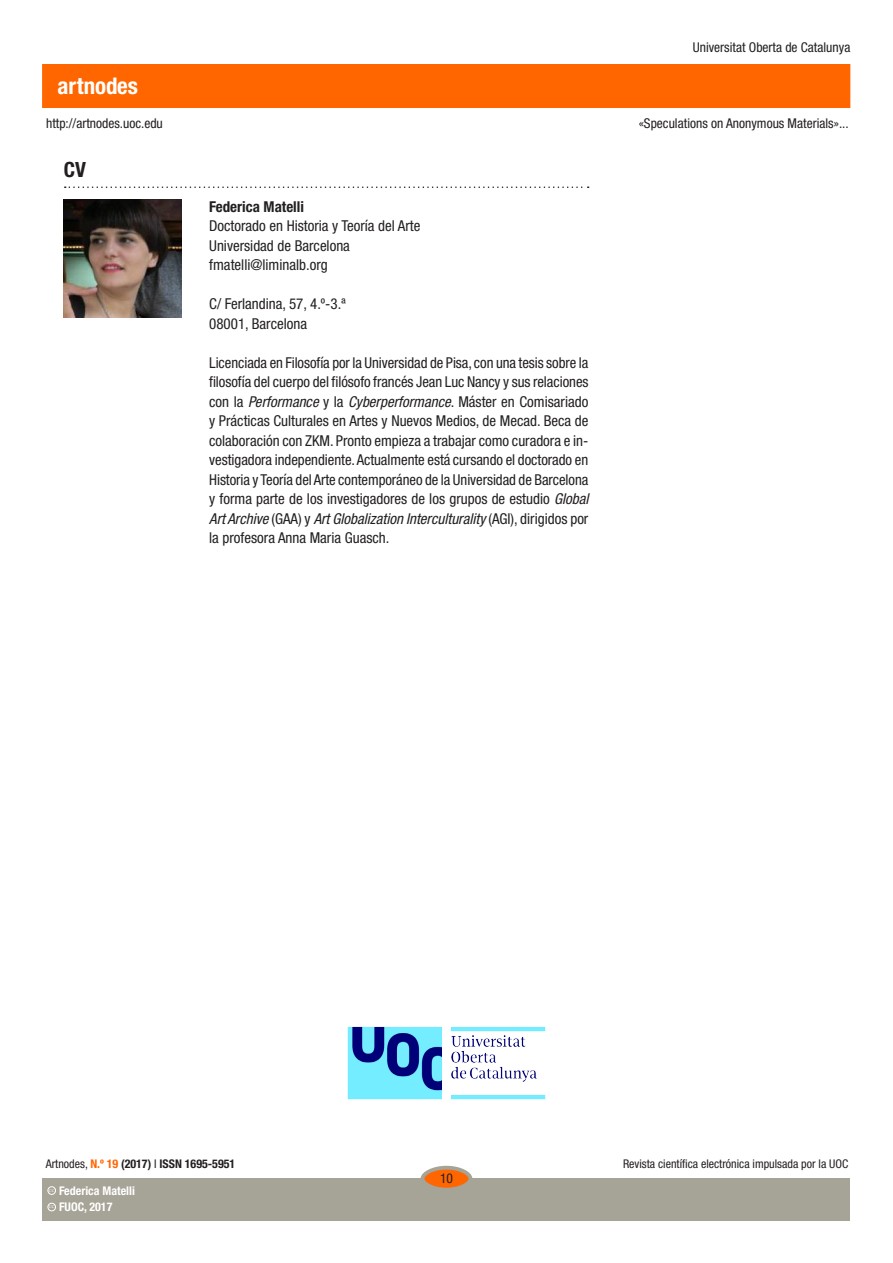
<style>
.page{position:relative;width:893px;height:1263px;background:#fff}
.page>*{position:absolute;margin:0;border:0;box-sizing:border-box;transform-origin:0 0}
.t1{font:700 condensed 22.95px "Helvetica Neue LT Std";color:#fff}
.t2{font:700 condensed 21px "Helvetica Neue LT Std";color:#231f20}
.text_general_primerp{font:condensed 15px/19.5px "Helvetica Neue LT Std";color:#231f20;text-align:justify}
.text_general_primerp-2{font:700 condensed 15px "Helvetica Neue LT Std";color:#231f20}
.t3{font:condensed 13.5px "Helvetica Neue LT Std";color:#231f20}
.t4{font:condensed 12px "Helvetica Neue LT Std";color:#231f20}
.t5{font:700 condensed 12px "Helvetica Neue LT Std";color:#231f20}
.t6{font:700 condensed 12px "Helvetica Neue LT Std";color:#fff}
.t7{font:600 3.9px "Adobe Caslon Pro";color:#fff}
.s1{font-style:italic}
.s2{font-weight:400}
.s3{color:#f60}
</style>
<div class="page">
<div style="left:43px;top:65px;width:807px;height:42px;background:#f60"></div>
<img style="left:347px;top:1026px;width:199px;height:74px">
<div style="left:43px;top:1178px;width:807px;height:42px;background:#a6a397"></div>
<div style="left:422px;top:1168px;width:48px;height:21px;background:#f60;border-radius:50%"></div>
<div style="left:421px;top:1166px;width:51px;height:25px;border:4px solid #a6a397;border-radius:50%"></div>
<div style="left:48px;top:1203px;width:8px;height:8px;border:1px solid #fff;border-radius:50%"></div>
<div style="left:48px;top:1186px;width:8px;height:8px;border:1px solid #fff;border-radius:50%"></div>
<img style="left:64px;top:199px;width:118px;height:118px">
<svg style="left:65px;top:186px;width:524px;height:2px"></svg>
<h1 class="t1" style="left:58px;top:72px;width:82px">artnodes</h1>
<p class="t3" style="left:46px;top:115px;width:118px">http://artnodes.uoc.edu</p>
<p class="t2" style="left:64px;top:156px;width:24px">CV</p>
<p class="text_general_primerp-2" style="left:209px;top:197px;width:96px">Federica Matelli</p>
<p class="text_general_primerp" style="left:209px;top:216px;width:213px">Doctorado en Historia y Teoría del Arte</p>
<p class="text_general_primerp" style="left:209px;top:236px;width:142px">Universidad de Barcelona</p>
<p class="text_general_primerp" style="left:209px;top:255px;width:120px">fmatelli@liminalb.org</p>
<p class="text_general_primerp" style="left:209px;top:294px;width:138px">C/ Ferlandina, 57, 4.º-3.ª</p>
<p class="text_general_primerp" style="left:209px;top:314px;width:99px">08001, Barcelona</p>
<p class="text_general_primerp" style="left:209px;top:353px;width:381px">Licenciada en Filosofía por la Universidad de Pisa, con una tesis sobre la filosofía del cuerpo del filósofo francés Jean Luc Nancy y sus relaciones con la <span class="s1">Performance</span> y la <span class="s1">Cyberperformance</span>. Máster en Comisariado y Prácticas Culturales en Artes y Nuevos Medios, de Mecad. Beca de colaboración con ZKM. Pronto empieza a trabajar como curadora e in&shy;vestigadora independiente. Actualmente está cursando el doctorado en Historia y Teoría del Arte contemporáneo de la Universidad de Barcelona y forma parte de los investigadores de los grupos de estudio <span class="s1">Global Art Archive</span> (GAA) y <span class="s1">Art Globalization Interculturality</span> (AGI), dirigidos por la profesora Anna Maria Guasch.</p>
<p class="t3" style="left:693px;top:40px;width:159px">Universitat Oberta de Catalunya</p>
<p class="t3" style="left:639px;top:115px;width:212px">«Speculations on Anonymous Materials»...</p>
<p class="t5" style="left:46px;top:1157px;width:191px"><span class="s2">Artnodes,</span> <span class="s3">N.º 19</span> (2017) <span class="s2">I</span> ISSN 1695-5951</p>
<p class="t7" style="left:49px;top:1205px;width:7px">CC</p>
<p class="t6" style="left:59px;top:1200px;width:55px">FUOC, 2017</p>
<p class="t6" style="left:59px;top:1183px;width:77px">Federica Matelli</p>
<p class="t7" style="left:49px;top:1188px;width:7px">CC</p>
<p class="t3" style="left:440px;top:1171px;width:14px">10</p>
<p class="t4" style="left:623px;top:1157px;width:227px">Revista científica electrónica impulsada por la UOC</p>
</div>
